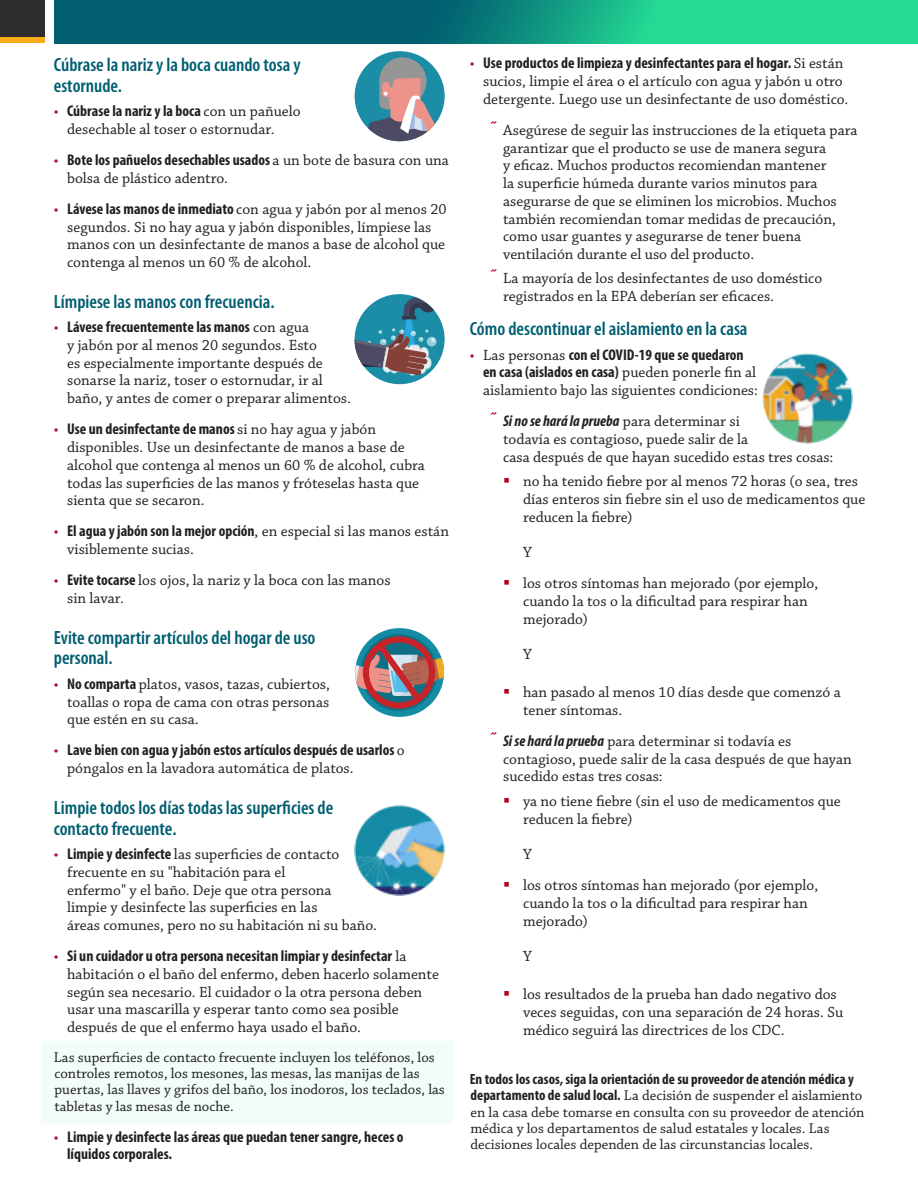
<style>
.page{position:relative;width:918px;height:1188px;background:#fff}
.page>*{position:absolute;margin:0;border:0;box-sizing:border-box;transform-origin:0 0}
.t1{font:600 condensed 19.2px/20.7px "Myriad Pro";color:#005e70}
.t2{font:15.6px/17.7px "Chaparral Pro";color:#231f20}
.t3{font:700 condensed 15.6px/17.7px "Myriad Pro";color:#231f20}
.t4{font:italic 700 condensed 15.6px "Myriad Pro";color:#231f20}
.t5{font:14.85px/16.4px "Chaparral Pro";color:#231f20}
.t6{font:700 condensed 14.85px "Myriad Pro";color:#231f20}
.s1{font-family:"Chaparral Pro";font-weight:400;font-stretch:normal;color:#b3001e}
.s2{font-family:"Chaparral Pro";font-weight:400;font-stretch:normal}
.s3{color:#b3001e}
.s4{font-family:"Myriad Pro";font-weight:700;font-stretch:condensed}
.s5{font-family:"Chaparral Pro";font-weight:400;font-style:normal;font-stretch:normal}
.s6{font-family:"Myriad Pro";font-weight:700;font-style:italic;font-stretch:condensed}
</style>
<div class="page">
<div style="left:41px;top:1041px;width:412px;height:83px;background:#f0fdf8"></div>
<svg style="left:54px;top:0;width:864px;height:43px;background:#0f927f"></svg>
<div style="left:0;top:36px;width:45px;height:7px;background:#fbab18"></div>
<div style="left:0;top:0;width:45px;height:37px;background:#2d2d2d"></div>
<img style="left:763px;top:354px;width:90px;height:90px">
<img style="left:355px;top:805px;width:90px;height:90px">
<div style="left:355px;top:628px;width:89px;height:89px;background:#158ca6;border-radius:50%"></div>
<svg style="left:355px;top:632px;width:89px;height:81px"></svg>
<div style="left:355px;top:294px;width:90px;height:90px;background:#1b8da7;border-radius:50%"></div>
<svg style="left:355px;top:294px;width:90px;height:82px"></svg>
<div style="left:355px;top:51px;width:90px;height:90px;background:#1b8da7;border-radius:50%"></div>
<svg style="left:357px;top:57px;width:88px;height:84px"></svg>
<p class="t1" style="left:54px;top:56px;width:248px">Cúbrase la nariz y la boca cuando tosa y estornude.</p>
<p class="t3" style="left:54px;top:103px;width:248px"><span class="s1">•</span> Cúbrase la nariz y la boca <span class="s2">con un pañuelo</span></p>
<p class="t2" style="left:67px;top:121px;width:209px">desechable al toser o estornudar.</p>
<p class="t3" style="left:54px;top:152px;width:397px"><span class="s1">•</span> Bote los pañuelos desechables usados <span class="s2">a un bote de basura con una</span></p>
<p class="t2" style="left:67px;top:170px;width:162px">bolsa de plástico adentro.</p>
<p class="t3" style="left:54px;top:201px;width:394px"><span class="s1">•</span> Lávese las manos de inmediato <span class="s2">con agua y jabón por al menos 20</span></p>
<p class="t2" style="left:67px;top:219px;width:379px">segundos. Si no hay agua y jabón disponibles, límpiese las manos con un desinfectante de manos a base de alcohol que contenga al menos un 60 % de alcohol.</p>
<p class="t1" style="left:54px;top:293px;width:222px">Límpiese las manos con frecuencia.</p>
<p class="t3" style="left:54px;top:320px;width:257px"><span class="s1">•</span> Lávese frecuentemente las manos <span class="s2">con agua</span></p>
<p class="t2" style="left:67px;top:337px;width:285px">y jabón por al menos 20 segundos. Esto<br>es especialmente importante después de sonarse la nariz, toser o estornudar, ir al baño, y antes de comer o preparar alimentos.</p>
<p class="t3" style="left:54px;top:422px;width:324px"><span class="s1">•</span> Use un desinfectante de manos <span class="s2">si no hay agua y jabón</span></p>
<p class="t2" style="left:67px;top:440px;width:359px">disponibles. Use un desinfectante de manos a base de alcohol que contenga al menos un 60 % de alcohol, cubra todas las superficies de las manos y fróteselas hasta que sienta que se secaron.</p>
<p class="t3" style="left:54px;top:524px;width:397px"><span class="s1">•</span> El agua y jabón son la mejor opción<span class="s2">, en especial si las manos están</span></p>
<p class="t2" style="left:67px;top:542px;width:128px">visiblemente sucias.</p>
<p class="t2" style="left:67px;top:573px;width:325px;text-indent:-13px"><span class="s3">•</span> <span class="s4">Evite tocarse</span> los ojos, la nariz y la boca con las manos sin lavar.</p>
<p class="t1" style="left:54px;top:629px;width:263px">Evite compartir artículos del hogar de uso personal.</p>
<p class="t2" style="left:67px;top:676px;width:264px;text-align:justify;text-indent:-13px"><span class="s3">•</span> <span class="s4">No comparta</span> platos, vasos, tazas, cubiertos, toallas o ropa de cama con otras personas que estén en su casa.</p>
<p class="t3" style="left:54px;top:743px;width:352px"><span class="s1">•</span> Lave bien con agua y jabón estos artículos después de usarlos <span class="s2">o</span></p>
<p class="t2" style="left:67px;top:761px;width:288px">póngalos en la lavadora automática de platos.</p>
<p class="t1" style="left:54px;top:799px;width:281px">Limpie todos los días todas las superficies de contacto frecuente.</p>
<p class="t2" style="left:67px;top:847px;width:311px;text-indent:-13px"><span class="s3">•</span> <span class="s4">Limpie y desinfecte</span> las superficies de contacto frecuente en su "habitación para el<br>enfermo" y el baño. Deje que otra persona<br>limpie y desinfecte las superficies en las<br>áreas comunes, pero no su habitación ni su baño.</p>
<p class="t3" style="left:54px;top:948px;width:354px"><span class="s1">•</span> Si un cuidador u otra persona necesitan limpiar y desinfectar <span class="s2">la</span></p>
<p class="t2" style="left:67px;top:966px;width:373px">habitación o el baño del enfermo, deben hacerlo solamente según sea necesario. El cuidador o la otra persona deben usar una mascarilla y esperar tanto como sea posible después de que el enfermo haya usado el baño.</p>
<p class="t5" style="left:54px;top:1050px;width:393px">Las superficies de contacto frecuente incluyen los teléfonos, los controles remotos, los mesones, las mesas, las manijas de las puertas, las llaves y grifos del baño, los inodoros, los teclados, las tabletas y las mesas de noche.</p>
<p class="t3" style="left:67px;top:1129px;width:338px;text-indent:-13px"><span class="s1">•</span> Limpie y desinfecte las áreas que puedan tener sangre, heces o líquidos corporales.</p>
<p class="t3" style="left:470px;top:56px;width:375px"><span class="s1">•</span> Use productos de limpieza y desinfectantes para el hogar. <span class="s2">Si están</span></p>
<p class="t2" style="left:483px;top:73px;width:367px">sucios, limpie el área o el artículo con agua y jabón u otro detergente. Luego use un desinfectante de uso doméstico.</p>
<p class="t2" style="left:503px;top:122px;width:356px">Asegúrese de seguir las instrucciones de la etiqueta para garantizar que el producto se use de manera segura<br>y eficaz. Muchos productos recomiendan mantener<br>la superficie húmeda durante varios minutos para asegurarse de que se eliminen los microbios. Muchos también recomiendan tomar medidas de precaución, como usar guantes y asegurarse de tener buena ventilación durante el uso del producto.</p>
<p class="t2" style="left:503px;top:271px;width:321px">La mayoría de los desinfectantes de uso doméstico registrados en la EPA deberían ser eficaces.</p>
<p class="t1" style="left:470px;top:320px;width:279px">Cómo descontinuar el aislamiento en la casa</p>
<p class="t3" style="left:483px;top:347px;width:275px;text-indent:-13px"><span class="s1">•</span> <span class="s2">Las personas</span> con el COVID-19 que se quedaron en casa (aislados en casa) <span class="s2">pueden ponerle fin al</span></p>
<p class="t2" style="left:483px;top:383px;width:276px">aislamiento bajo las siguientes condiciones:</p>
<p class="t4" style="left:503px;top:415px;width:238px">Si no se hará la prueba <span class="s5">para determinar si</span></p>
<p class="t2" style="left:503px;top:432px;width:332px">todavía es contagioso, puede salir de la<br>casa después de que hayan sucedido estas tres cosas:</p>
<p class="t2" style="left:523px;top:474px;width:344px;text-indent:-20px"><span class="s3">▪</span> no ha tenido fiebre por al menos 72 horas (o sea, tres días enteros sin fiebre sin el uso de medicamentos que reducen la fiebre)</p>
<p class="t2" style="left:523px;top:545px;width:10px">Y</p>
<p class="t2" style="left:523px;top:576px;width:297px;text-indent:-20px"><span class="s3">▪</span> los otros síntomas han mejorado (por ejemplo, cuando la tos o la dificultad para respirar han mejorado)</p>
<p class="t2" style="left:523px;top:647px;width:10px">Y</p>
<p class="t2" style="left:523px;top:685px;width:319px;text-indent:-20px"><span class="s3">▪</span> han pasado al menos 10 días desde que comenzó a tener síntomas.</p>
<p class="t2" style="left:503px;top:733px;width:350px"><span class="s6">Si se hará la prueba</span> para determinar si todavía es contagioso, puede salir de la casa después de que hayan sucedido estas tres cosas:</p>
<p class="t2" style="left:523px;top:793px;width:319px;text-indent:-20px"><span class="s3">▪</span> ya no tiene fiebre (sin el uso de medicamentos que reducen la fiebre)</p>
<p class="t2" style="left:523px;top:847px;width:10px">Y</p>
<p class="t2" style="left:523px;top:878px;width:297px;text-indent:-20px"><span class="s3">▪</span> los otros síntomas han mejorado (por ejemplo, cuando la tos o la dificultad para respirar han mejorado)</p>
<p class="t2" style="left:523px;top:949px;width:10px">Y</p>
<p class="t2" style="left:523px;top:987px;width:322px;text-indent:-20px"><span class="s3">▪</span> los resultados de la prueba han dado negativo dos veces seguidas, con una separación de 24 horas. Su médico seguirá las directrices de los CDC.</p>
<p class="t6" style="left:470px;top:1074px;width:386px">En todos los casos, siga la orientación de su proveedor de atención médica y</p>
<p class="t5" style="left:471px;top:1089px;width:396px"><span class="s4">departamento de salud local.</span> La decisión de suspender el aislamiento en la casa debe tomarse en consulta con su proveedor de atención médica y los departamentos de salud estatales y locales. Las decisiones locales dependen de las circunstancias locales.</p>
</div>
